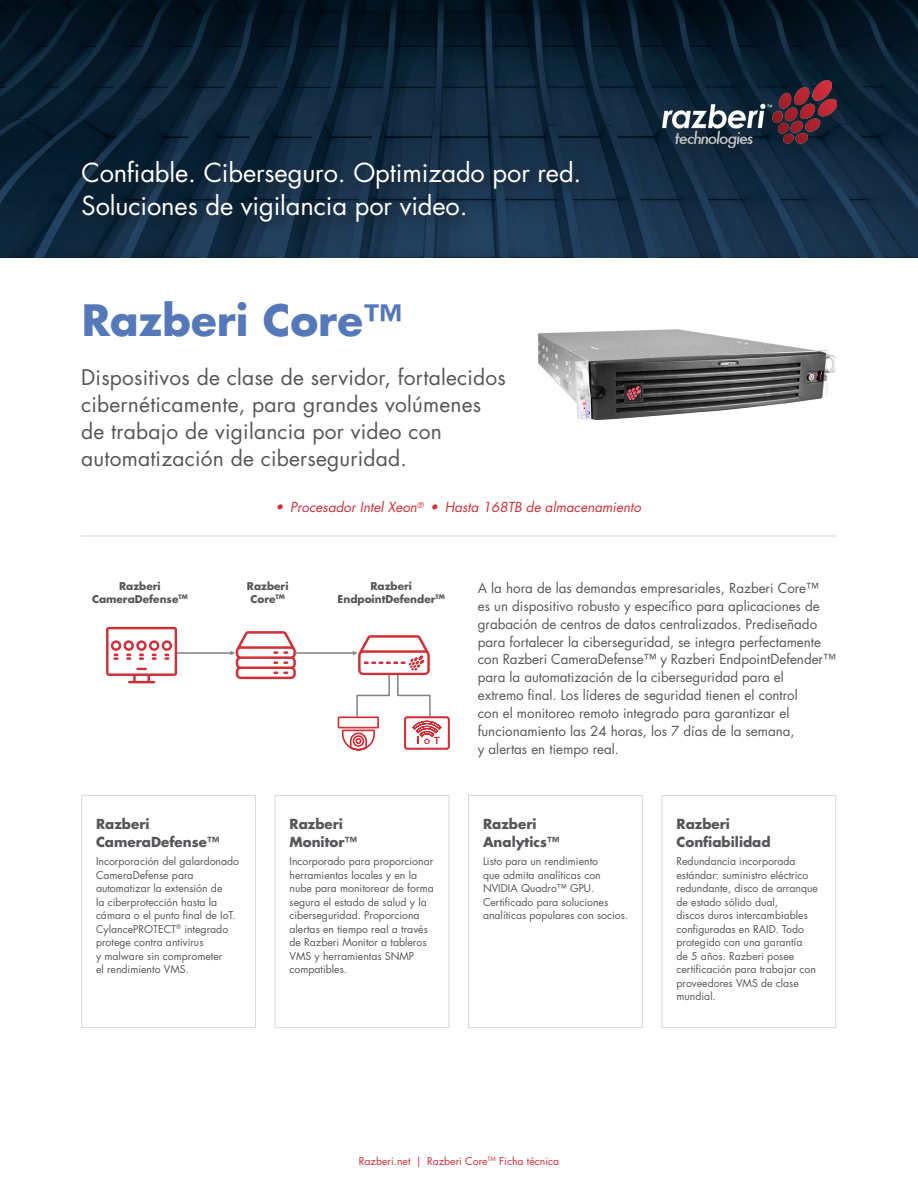
<style>
.page{position:relative;width:918px;height:1188px;background:#fff}
.page>*{position:absolute;margin:0;border:0;box-sizing:border-box;transform-origin:0 0}
.t1{font:700 42px "Futura Std";color:#5579b8}
.t2{font:25.5px/33px "Futura Std";letter-spacing:-.005em;color:#fff}
.t3{font:21px/27px "Futura Std";letter-spacing:.01em;color:#555659}
.t4{font:13.5px/18px "Futura Std";color:#555659}
.t5{font:700 13.5px/18px "Futura Std";color:#55565a}
.t6{font:italic 13.5px "Futura Std";color:#d12e38}
.t7{font:10.5px/13.5px "Futura Std";color:#555659}
.t8{font:700 10.5px/12.6px "Futura Std";color:#55565a;text-align:center}
.t9{font:10.5px "Futura Std";color:#d12e38}
</style>
<div class="page">
<img style="left:0;top:0;width:918px;height:257px">
<div style="left:79px;top:158px;width:513px;height:77px;background:#231f20;opacity:.5"></div>
<div style="left:657px;top:76px;width:191px;height:83px;background:#231f20;opacity:.5"></div>
<img style="left:662px;top:81px;width:175px;height:67px">
<hr style="left:296px;top:652px;width:58px;height:2px;background:#828285">
<hr style="left:177px;top:652px;width:55px;height:2px;background:#828285">
<svg style="left:230px;top:631px;width:66px;height:48px"></svg>
<svg style="left:106px;top:627px;width:71px;height:56px"></svg>
<img style="left:538px;top:329px;width:299px;height:90px">
<div style="left:662px;top:795px;width:174px;height:233px;border:1px solid #dcd8d5"></div>
<div style="left:468px;top:795px;width:175px;height:233px;border:1px solid #dcd8d5"></div>
<div style="left:275px;top:795px;width:174px;height:233px;border:1px solid #dcd8d5"></div>
<div style="left:81px;top:795px;width:175px;height:233px;border:1px solid #dcd8d5"></div>
<svg style="left:338px;top:635px;width:112px;height:115px"></svg>
<hr style="left:81px;top:536px;width:756px;height:1px;background:#dcd8d5">
<h2 class="t2" style="left:82px;top:157px;width:501px">Confiable. Ciberseguro. Optimizado por red.<br>Soluciones de vigilancia por video.</h2>
<h1 class="t1" style="left:82px;top:293px;width:322px">Razberi Core™</h1>
<h3 class="t3" style="left:81px;top:364px;width:426px">Dispositivos de clase de servidor, fortalecidos cibernéticamente, para grandes volúmenes de trabajo de vigilancia por video con automatización de ciberseguridad.</h3>
<p class="t6" style="left:276px;top:499px;width:367px">• Procesador Intel Xeon<sup>®</sup> • Hasta 168TB de almacenamiento</p>
<p class="t8" style="left:92px;top:580px;width:97px">Razberi<br>CameraDefense<sup>TM</sup></p>
<p class="t8" style="left:338px;top:580px;width:109px">Razberi<br>EndpointDefender<sup>TM</sup></p>
<p class="t8" style="left:247px;top:580px;width:43px">Razberi<br>Core<sup>TM</sup></p>
<p class="t4" style="left:478px;top:579px;width:359px">A la hora de las demandas empresariales, Razberi Core™<br>es un dispositivo robusto y específico para aplicaciones de grabación de centros de datos centralizados. Prediseñado para fortalecer la ciberseguridad, se integra perfectamente con Razberi CameraDefense™ y Razberi EndpointDefender™ para la automatización de la ciberseguridad para el<br>extremo final. Los líderes de seguridad tienen el control<br>con el monitoreo remoto integrado para garantizar el funcionamiento las 24 horas, los 7 días de la semana,<br>y alertas en tiempo real.</p>
<p class="t5" style="left:96px;top:815px;width:125px">Razberi<br>CameraDefense™</p>
<p class="t7" style="left:96px;top:855px;width:145px">Incorporación del galardonado<br>CameraDefense para automatizar la extensión de<br>la ciberprotección hasta la cámara o el punto final de IoT.<br>CylancePROTECT<sup>®</sup> integrado protege contra antivirus<br>y malware sin comprometer<br>el rendimiento VMS.</p>
<p class="t5" style="left:290px;top:815px;width:69px">Razberi<br>Monitor™</p>
<p class="t7" style="left:290px;top:855px;width:146px">Incorporado para proporcionar herramientas locales y en la nube para monitorear de forma segura el estado de salud y la ciberseguridad. Proporciona alertas en tiempo real a través de Razberi Monitor a tableros<br>VMS y herramientas SNMP compatibles.</p>
<p class="t5" style="left:483px;top:815px;width:78px">Razberi<br>Analytics™</p>
<p class="t7" style="left:483px;top:855px;width:147px">Listo para un rendimiento<br>que admita analíticas con<br>NVIDIA Quadro™ GPU.<br>Certificado para soluciones analíticas populares con socios.</p>
<p class="t5" style="left:676px;top:815px;width:96px">Razberi<br>Confiabilidad</p>
<p class="t7" style="left:676px;top:855px;width:143px">Redundancia incorporada estándar: suministro eléctrico redundante, disco de arranque de estado sólido dual,<br>discos duros intercambiables configuradas en RAID. Todo protegido con una garantía<br>de 5 años. Razberi posee certificación para trabajar con proveedores VMS de clase mundial.</p>
<p class="t9" style="left:359px;top:1154px;width:202px">Razberi.net | Razberi Core<sup>TM</sup> Ficha técnica</p>
</div>
